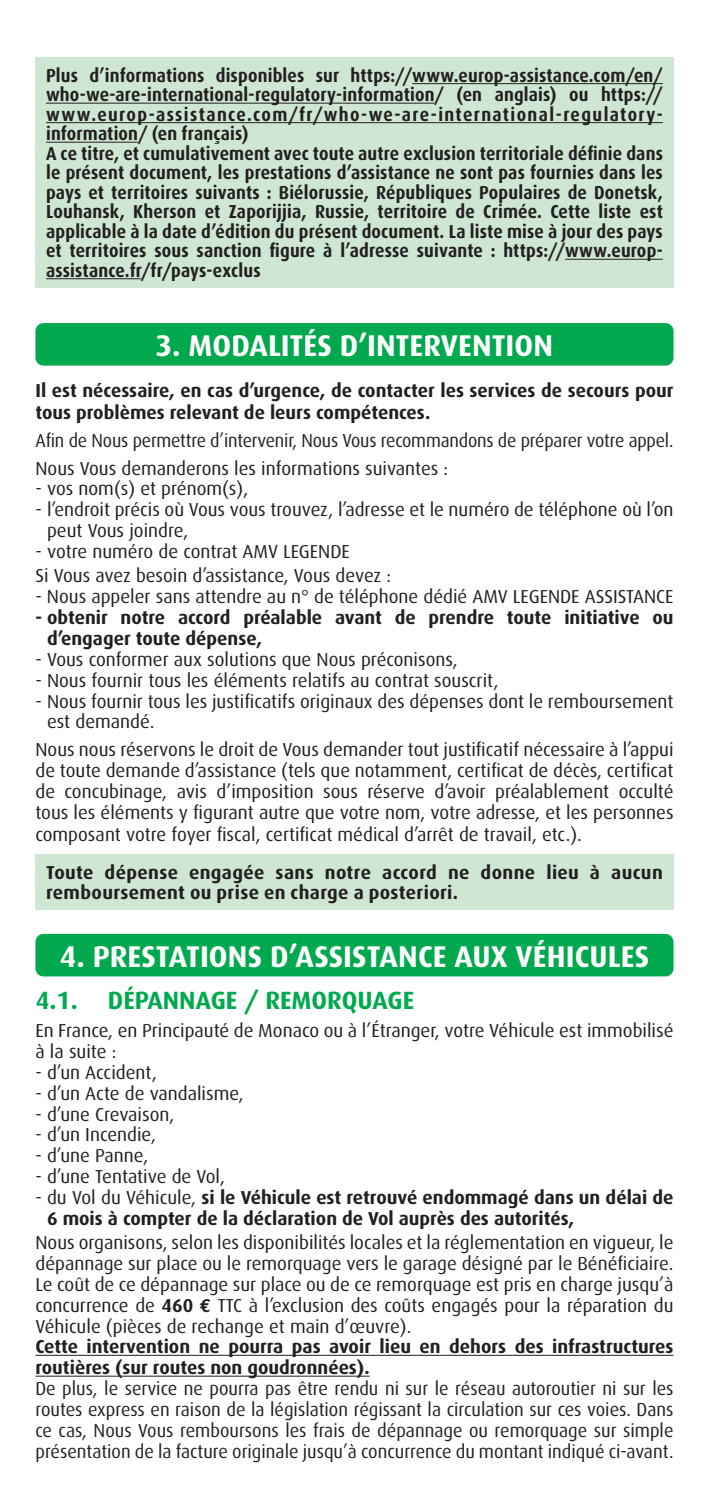
<style>
.page{position:relative;width:709px;height:1489px;background:#fff}
.page>*{position:absolute;margin:0;border:0;box-sizing:border-box;transform-origin:0 0}
.t1{font:700 30px "Dax";color:#fff}
.Body_Text{font:700 25px "Dax";color:#00a94e}
.Body_Text-2{font:18.75px/20.8px "Dax";color:#231f20}
.Body_Text-3{font:700 18.75px/19.5px "Dax";color:#231f20;text-align:justify;scale:.91 1}
.Body_Text-4{font:700 18.75px/20.8px "Dax";color:#231f20}
.Body_Text-5{font:700 18.75px/20px "Dax";letter-spacing:.02em;color:#231f20}
.Body_Text-6{font:18.75px "Dax";color:#231f20;scale:.95 1}
.s1{font-weight:400}
.s2{font-weight:700}
.s3{font-family:"Euro Mono";font-weight:700}
</style>
<div class="page">
<hr style="left:35px;top:1354px;width:638px;height:1px;background:#231f20">
<hr style="left:35px;top:1375px;width:335px;height:1px;background:#231f20">
<div style="left:35px;top:57px;width:638px;height:230px;background:#cee7d3"></div>
<hr style="left:412px;top:83px;width:251px;height:1px;background:#231f20">
<hr style="left:46px;top:103px;width:388px;height:1px;background:#231f20">
<hr style="left:46px;top:122px;width:617px;height:1px;background:#231f20">
<hr style="left:46px;top:142px;width:92px;height:1px;background:#231f20">
<hr style="left:565px;top:259px;width:98px;height:1px;background:#231f20">
<hr style="left:46px;top:278px;width:95px;height:1px;background:#231f20">
<div style="left:35px;top:323px;width:638px;height:42px;background:#00a94e;border-radius:8px"></div>
<div style="left:35px;top:854px;width:638px;height:55px;background:#cee7d3"></div>
<div style="left:35px;top:933px;width:638px;height:43px;background:#00a94e;border-radius:8px"></div>
<p class="Body_Text-3" style="left:46px;top:66px;width:679px">Plus d’informations disponibles sur https://www.europ-assistance.com/en/ who-we-are-international-regulatory-information/ (en anglais) ou https:// www.europ-assistance.com/fr/who-we-are-international-regulatory&shy;information/ (en français)</p>
<p class="Body_Text-3" style="left:46px;top:144px;width:679px">A ce titre, et cumulativement avec toute autre exclusion territoriale définie dans le présent document, les prestations d’assistance ne sont pas fournies dans les pays et territoires suivants : Biélorussie, Républiques Populaires de Donetsk, Louhansk, Kherson et Zaporijjia, Russie, territoire de Crimée. Cette liste est applicable à la date d’édition du présent document. La liste mise à jour des pays et territoires sous sanction figure à l’adresse suivante : https://www.europ&shy;assistance.fr/fr/pays-exclus</p>
<p class="t1" style="left:156px;top:328px;width:399px">3. MODALITÉS D’INTERVENTION</p>
<p class="Body_Text-4" style="left:35px;top:379px;width:639px;line-height:22px">Il est nécessaire, en cas d’urgence, de contacter les services de secours pour tous problèmes relevant de leurs compétences.</p>
<p class="Body_Text-6" style="left:35px;top:430px;width:673px">Afin de Nous permettre d’intervenir, Nous Vous recommandons de préparer votre appel.</p>
<p class="Body_Text-2" style="left:35px;top:458px;width:414px">Nous Vous demanderons les informations suivantes :</p>
<p class="Body_Text-2" style="left:35px;top:479px;width:214px">- vos nom(s) et prénom(s),</p>
<p class="Body_Text-2" style="left:47px;top:499px;width:628px;text-indent:-12px">- l’endroit précis où Vous vous trouvez, l’adresse et le numéro de téléphone où l’on peut Vous joindre,</p>
<p class="Body_Text-2" style="left:35px;top:541px;width:316px">- votre numéro de contrat AMV LEGENDE</p>
<p class="Body_Text-2" style="left:35px;top:565px;width:357px">Si Vous avez besoin d’assistance, Vous devez :</p>
<p class="Body_Text-2" style="left:35px;top:586px;width:639px">- Nous appeler sans attendre au n° de téléphone dédié AMV LEGENDE ASSISTANCE</p>
<p class="Body_Text-4" style="left:47px;top:607px;width:628px;text-indent:-12px">- obtenir notre accord préalable avant de prendre toute initiative ou d’engager toute dépense,</p>
<p class="Body_Text-2" style="left:35px;top:649px;width:424px">- Vous conformer aux solutions que Nous préconisons,</p>
<p class="Body_Text-2" style="left:35px;top:670px;width:464px">- Nous fournir tous les éléments relatifs au contrat souscrit,</p>
<p class="Body_Text-2" style="left:47px;top:691px;width:628px;text-indent:-12px">- Nous fournir tous les justificatifs originaux des dépenses dont le remboursement est demandé.</p>
<p class="Body_Text-2" style="left:35px;top:739px;width:639px;text-align:justify">Nous nous réservons le droit de Vous demander tout justificatif nécessaire à l’appui de toute demande d’assistance (tels que notamment, certificat de décès, certificat de concubinage, avis d’imposition sous réserve d’avoir préalablement occulté tous les éléments y figurant autre que votre nom, votre adresse, et les personnes composant votre foyer fiscal, certificat médical d’arrêt de travail, etc.).</p>
<p class="Body_Text-5" style="left:46px;top:862px;width:618px">Toute dépense engagée sans notre accord ne donne lieu à aucun remboursement ou prise en charge a posteriori.</p>
<p class="t1" style="left:59px;top:939px;width:591px">4. PRESTATIONS D’ASSISTANCE AUX VÉHICULES</p>
<p class="Body_Text" style="left:35px;top:986px;width:380px">4.1. DÉPANNAGE / REMORQUAGE</p>
<p class="Body_Text-2" style="left:35px;top:1020px;width:639px">En France, en Principauté de Monaco ou à l’Étranger, votre Véhicule est immobilisé à la suite :</p>
<p class="Body_Text-2" style="left:35px;top:1062px;width:123px">- d’un Accident,</p>
<p class="Body_Text-2" style="left:35px;top:1082px;width:210px">- d’un Acte de vandalisme,</p>
<p class="Body_Text-2" style="left:35px;top:1103px;width:140px">- d’une Crevaison,</p>
<p class="Body_Text-2" style="left:35px;top:1124px;width:122px">- d’un Incendie,</p>
<p class="Body_Text-2" style="left:35px;top:1145px;width:114px">- d’une Panne,</p>
<p class="Body_Text-2" style="left:35px;top:1166px;width:191px">- d’une Tentative de Vol,</p>
<p class="Body_Text-4" style="left:47px;top:1187px;width:628px;text-indent:-12px"><span class="s1">- du Vol du Véhicule,</span> si le Véhicule est retrouvé endommagé dans un délai de<br>6 mois à compter de la déclaration de Vol auprès des autorités,</p>
<p class="Body_Text-2" style="left:35px;top:1232px;width:639px">Nous organisons, selon les disponibilités locales et la réglementation en vigueur, le dépannage sur place ou le remorquage vers le garage désigné par le Bénéficiaire.</p>
<p class="Body_Text-2" style="left:35px;top:1274px;width:639px;text-align:justify">Le coût de ce dépannage sur place ou de ce remorquage est pris en charge jusqu’à concurrence de <span class="s2">460</span> <span class="s3">€</span> TTC à l’exclusion des coûts engagés pour la réparation du Véhicule (pièces de rechange et main d’œuvre).</p>
<p class="Body_Text-4" style="left:35px;top:1336px;width:639px">Cette intervention ne pourra pas avoir lieu en dehors des infrastructures routières (sur routes non goudronnées).</p>
<p class="Body_Text-2" style="left:35px;top:1378px;width:639px;text-align:justify">De plus, le service ne pourra pas être rendu ni sur le réseau autoroutier ni sur les routes express en raison de la législation régissant la circulation sur ces voies. Dans ce cas, Nous Vous remboursons les frais de dépannage ou remorquage sur simple présentation de la facture originale jusqu’à concurrence du montant indiqué ci-avant.</p>
</div>
